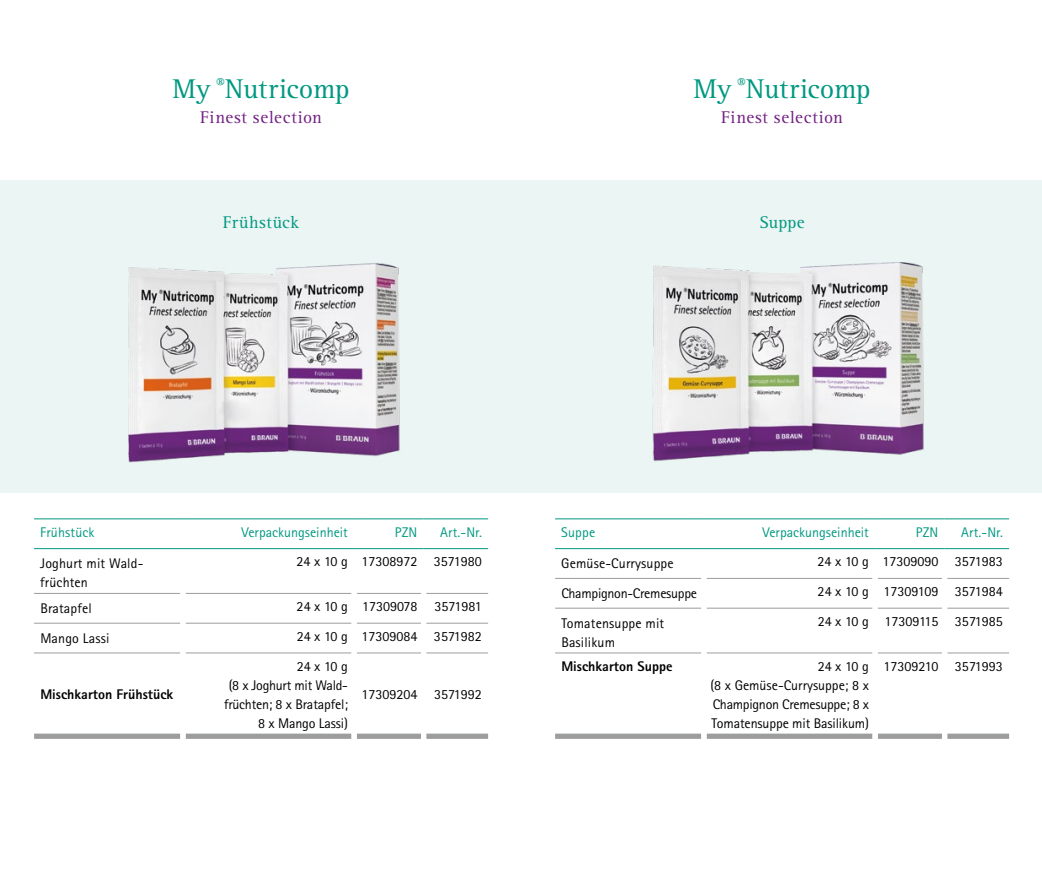
<style>
.page{position:relative;width:1042px;height:893px;background:#fff}
.page>*{position:absolute;margin:0;border:0;box-sizing:border-box;transform-origin:0 0}
.t1{font:28px "Rotis Serif";color:#009881}
.t2{font:17.5px "Rotis Serif";letter-spacing:.04em;color:#712082}
.t3{font:17.5px "Rotis Serif";letter-spacing:.015em;color:#009881}
.t4{font:14px/19.2px "Rotis Sans Serif Pro";color:#000}
.t5{font:14px/19.2px "Rotis Sans Serif Pro";letter-spacing:-.02em;color:#000;text-align:right}
.t6{font:14px "Rotis Sans Serif Pro";color:#009881}
.t7{font:800 14px "Rotis Sans Serif Pro";color:#000}
</style>
<div class="page">
<div style="left:0;top:180px;width:1042px;height:312px;background:#ebf5f3"></div>
<img style="left:128px;top:263px;width:272px;height:200px">
<img style="left:652px;top:262px;width:272px;height:200px">
<svg style="left:34px;top:519px;width:454px;height:1px"></svg>
<hr style="left:34px;top:593px;width:146px;height:1px;background:#9c9d9d">
<hr style="left:186px;top:593px;width:165px;height:1px;background:#9c9d9d">
<hr style="left:357px;top:593px;width:64px;height:1px;background:#9c9d9d">
<hr style="left:426px;top:593px;width:62px;height:1px;background:#9c9d9d">
<hr style="left:34px;top:623px;width:146px;height:1px;background:#9c9d9d">
<hr style="left:186px;top:623px;width:165px;height:1px;background:#9c9d9d">
<hr style="left:357px;top:623px;width:64px;height:1px;background:#9c9d9d">
<hr style="left:426px;top:623px;width:62px;height:1px;background:#9c9d9d">
<hr style="left:34px;top:652px;width:146px;height:1px;background:#9c9d9d">
<hr style="left:186px;top:652px;width:165px;height:1px;background:#9c9d9d">
<hr style="left:357px;top:652px;width:64px;height:1px;background:#9c9d9d">
<hr style="left:426px;top:652px;width:62px;height:1px;background:#9c9d9d">
<div style="left:34px;top:734px;width:146px;height:5px;background:#9c9d9d"></div>
<div style="left:186px;top:734px;width:165px;height:5px;background:#9c9d9d"></div>
<div style="left:357px;top:734px;width:64px;height:5px;background:#9c9d9d"></div>
<div style="left:426px;top:734px;width:62px;height:5px;background:#9c9d9d"></div>
<hr style="left:34px;top:518px;width:149px;height:1px;background:#009881">
<hr style="left:183px;top:518px;width:171px;height:1px;background:#009881">
<hr style="left:354px;top:518px;width:70px;height:1px;background:#009881">
<hr style="left:424px;top:518px;width:64px;height:1px;background:#009881">
<hr style="left:34px;top:548px;width:149px;height:1px;background:#009881">
<hr style="left:183px;top:548px;width:171px;height:1px;background:#009881">
<hr style="left:354px;top:548px;width:70px;height:1px;background:#009881">
<hr style="left:424px;top:548px;width:64px;height:1px;background:#009881">
<svg style="left:555px;top:519px;width:454px;height:1px"></svg>
<hr style="left:555px;top:578px;width:146px;height:1px;background:#9c9d9d">
<hr style="left:706px;top:578px;width:166px;height:1px;background:#9c9d9d">
<hr style="left:878px;top:578px;width:64px;height:1px;background:#9c9d9d">
<hr style="left:947px;top:578px;width:62px;height:1px;background:#9c9d9d">
<hr style="left:555px;top:608px;width:146px;height:1px;background:#9c9d9d">
<hr style="left:706px;top:608px;width:166px;height:1px;background:#9c9d9d">
<hr style="left:878px;top:608px;width:64px;height:1px;background:#9c9d9d">
<hr style="left:947px;top:608px;width:62px;height:1px;background:#9c9d9d">
<hr style="left:555px;top:652px;width:146px;height:1px;background:#9c9d9d">
<hr style="left:706px;top:652px;width:166px;height:1px;background:#9c9d9d">
<hr style="left:878px;top:652px;width:64px;height:1px;background:#9c9d9d">
<hr style="left:947px;top:652px;width:62px;height:1px;background:#9c9d9d">
<div style="left:555px;top:734px;width:146px;height:5px;background:#9c9d9d"></div>
<div style="left:706px;top:734px;width:166px;height:5px;background:#9c9d9d"></div>
<div style="left:878px;top:734px;width:64px;height:5px;background:#9c9d9d"></div>
<div style="left:947px;top:734px;width:62px;height:5px;background:#9c9d9d"></div>
<hr style="left:555px;top:518px;width:149px;height:1px;background:#009881">
<hr style="left:704px;top:518px;width:171px;height:1px;background:#009881">
<hr style="left:875px;top:518px;width:69px;height:1px;background:#009881">
<hr style="left:944px;top:518px;width:65px;height:1px;background:#009881">
<hr style="left:555px;top:548px;width:149px;height:1px;background:#009881">
<hr style="left:704px;top:548px;width:171px;height:1px;background:#009881">
<hr style="left:875px;top:548px;width:69px;height:1px;background:#009881">
<hr style="left:944px;top:548px;width:65px;height:1px;background:#009881">
<h1 class="t1" style="left:172px;top:73px;width:179px">My <sup>®</sup>Nutricomp</h1>
<p class="t2" style="left:200px;top:107px;width:123px">Finest selection</p>
<h1 class="t1" style="left:693px;top:73px;width:179px">My <sup>®</sup>Nutricomp</h1>
<p class="t2" style="left:721px;top:107px;width:123px">Finest selection</p>
<p class="t3" style="left:223px;top:212px;width:78px">Frühstück</p>
<p class="t3" style="left:759px;top:212px;width:47px">Suppe</p>
<p class="t6" style="left:40px;top:524px;width:56px">Frühstück</p>
<p class="t6" style="left:242px;top:524px;width:108px">Verpackungseinheit</p>
<p class="t6" style="left:395px;top:524px;width:24px">PZN</p>
<p class="t6" style="left:440px;top:524px;width:43px">Art.-Nr.</p>
<p class="t4" style="left:40px;top:554px;width:105px">Joghurt mit Wald&shy;früchten</p>
<p class="t4" style="left:297px;top:552px;width:187px">24 x 10 g 17308972 3571980</p>
<p class="t4" style="left:40px;top:598px;width:53px">Bratapfel</p>
<p class="t4" style="left:297px;top:597px;width:187px">24 x 10 g 17309078 3571981</p>
<p class="t4" style="left:40px;top:628px;width:71px">Mango Lassi</p>
<p class="t4" style="left:297px;top:626px;width:187px">24 x 10 g 17309084 3571982</p>
<p class="t7" style="left:40px;top:686px;width:134px">Mischkarton Frühstück</p>
<p class="t5" style="left:224px;top:656px;width:125px">24 x 10 g<br>(8 x Joghurt mit Wald&shy;früchten; 8 x Bratapfel;<br>8 x Mango Lassi)</p>
<p class="t4" style="left:361px;top:685px;width:122px">17309204 3571992</p>
<p class="t6" style="left:561px;top:524px;width:35px">Suppe</p>
<p class="t6" style="left:762px;top:524px;width:108px">Verpackungseinheit</p>
<p class="t6" style="left:916px;top:524px;width:24px">PZN</p>
<p class="t6" style="left:961px;top:524px;width:43px">Art.-Nr.</p>
<p class="t4" style="left:561px;top:554px;width:114px">Gemüse-Currysuppe</p>
<p class="t4" style="left:817px;top:552px;width:187px">24 x 10 g 17309090 3571983</p>
<p class="t5" style="left:561px;top:583px;width:137px">Champignon-Cremesuppe</p>
<p class="t4" style="left:817px;top:582px;width:187px">24 x 10 g 17309109 3571984</p>
<p class="t4" style="left:561px;top:613px;width:104px">Tomatensuppe mit<br>Basilikum</p>
<p class="t4" style="left:817px;top:611px;width:187px">24 x 10 g 17309115 3571985</p>
<p class="t7" style="left:561px;top:657px;width:113px">Mischkarton Suppe</p>
<p class="t4" style="left:710px;top:656px;width:160px;text-align:justify;text-indent:107px">24 x 10 g (8 x Gemüse-Currysuppe; 8 x Champignon Cremesuppe; 8 x Tomatensuppe mit Basilikum)</p>
<p class="t4" style="left:883px;top:656px;width:121px">17309210 3571993</p>
</div>
